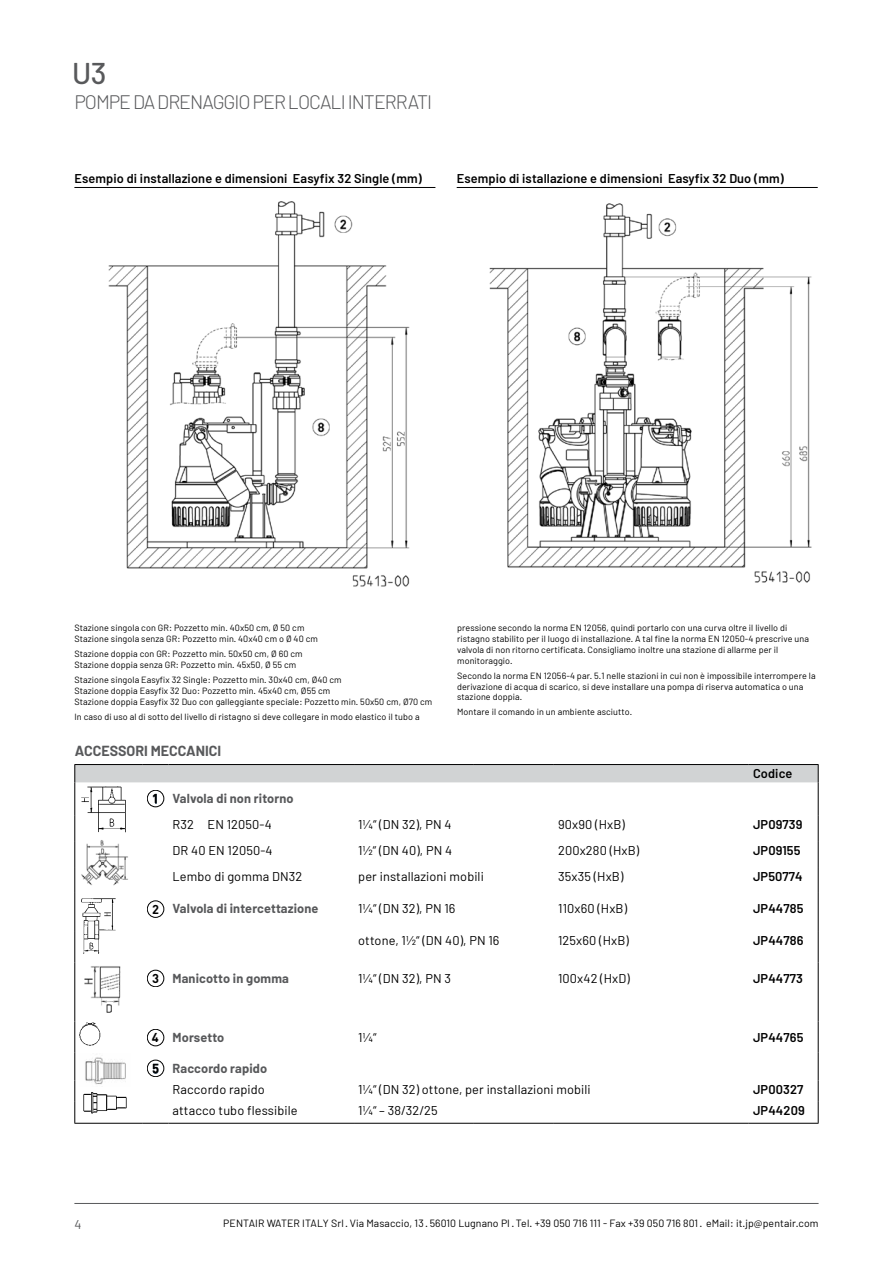
<style>
.page{position:relative;width:893px;height:1263px;background:#fff}
.page>*{position:absolute;margin:0;border:0;box-sizing:border-box;transform-origin:0 0}
.t1{font:500 30px "Barlow";color:#58595b}
.t2{font:300 19.5px "Barlow";letter-spacing:-.05em;color:#58595b}
.t3{font:700 14.25px "Barlow";color:#58595b}
.t4{font:12.75px "Barlow";letter-spacing:.01em;color:#000}
.t5{font:600 12.75px "Barlow";letter-spacing:.01em;color:#000}
.t6{font:700 12.75px/26px "Barlow";letter-spacing:.01em;color:#58595b;text-align:center}
.t7{font:12.75px "Barlow";color:#58595b}
.t8{font:10.5px "Barlow";letter-spacing:.01em;color:#000}
.t9{font:9px/10.8px "Barlow";letter-spacing:.01em;color:#000}
.s1{font-family:"DIN Pro";color:#000}
.s2{font-weight:400;color:#000}
</style>
<div class="page">
<hr style="left:74px;top:1203px;width:745px;height:1px;background:#58595b">
<hr style="left:818px;top:782px;width:1px;height:33px;background:#000">
<svg style="left:74px;top:764px;width:745px;height:18px;background:#ced0d1"></svg>
<hr style="left:168px;top:764px;width:186px;height:1px;background:#000">
<hr style="left:354px;top:764px;width:119px;height:1px;background:#000">
<hr style="left:473px;top:764px;width:81px;height:1px;background:#000">
<hr style="left:554px;top:764px;width:195px;height:1px;background:#000">
<hr style="left:749px;top:764px;width:70px;height:1px;background:#000">
<hr style="left:74px;top:782px;width:1px;height:33px;background:#000">
<svg style="left:74px;top:815px;width:1px;height:78px"></svg>
<svg style="left:818px;top:815px;width:1px;height:78px"></svg>
<hr style="left:818px;top:893px;width:1px;height:38px;background:#000">
<hr style="left:74px;top:893px;width:1px;height:38px;background:#000">
<hr style="left:74px;top:931px;width:1px;height:31px;background:#000">
<hr style="left:818px;top:931px;width:1px;height:31px;background:#000">
<hr style="left:74px;top:962px;width:1px;height:59px;background:#000">
<hr style="left:818px;top:962px;width:1px;height:59px;background:#000">
<hr style="left:74px;top:1021px;width:1px;height:31px;background:#000">
<hr style="left:818px;top:1021px;width:1px;height:31px;background:#000">
<svg style="left:74px;top:1052px;width:1px;height:71px"></svg>
<svg style="left:818px;top:1052px;width:1px;height:71px"></svg>
<hr style="left:74px;top:1123px;width:69px;height:1px;background:#000">
<svg style="left:143px;top:1123px;width:25px;height:1px"></svg>
<hr style="left:168px;top:1123px;width:186px;height:1px;background:#000">
<hr style="left:354px;top:1123px;width:119px;height:1px;background:#000">
<hr style="left:473px;top:1123px;width:81px;height:1px;background:#000">
<hr style="left:554px;top:1123px;width:195px;height:1px;background:#000">
<hr style="left:749px;top:1123px;width:70px;height:1px;background:#000">
<img style="left:81px;top:786px;width:45px;height:47px">
<img style="left:81px;top:840px;width:47px;height:46px">
<div style="left:147px;top:790px;width:17px;height:17px;border:1px solid #000;border-radius:50%"></div>
<svg style="left:153px;top:794px;width:4px;height:10px"></svg>
<img style="left:81px;top:898px;width:35px;height:56px">
<div style="left:147px;top:901px;width:17px;height:17px;border:1px solid #000;border-radius:50%"></div>
<img style="left:84px;top:966px;width:37px;height:47px">
<div style="left:147px;top:970px;width:17px;height:17px;border:1px solid #000;border-radius:50%"></div>
<img style="left:79px;top:1023px;width:21px;height:22px">
<div style="left:147px;top:1029px;width:17px;height:17px;border:1px solid #000;border-radius:50%"></div>
<img style="left:85px;top:1057px;width:41px;height:28px">
<img style="left:83px;top:1092px;width:44px;height:22px">
<div style="left:147px;top:1060px;width:17px;height:17px;border:1px solid #000;border-radius:50%"></div>
<svg style="left:152px;top:1063px;width:7px;height:11px"></svg>
<hr style="left:74px;top:187px;width:361px;height:1px;background:#000">
<img style="left:108px;top:201px;width:302px;height:386px">
<hr style="left:457px;top:187px;width:361px;height:1px;background:#000">
<img style="left:489px;top:203px;width:323px;height:380px">
<h1 class="t1" style="left:72px;top:55px;width:36px">U3</h1>
<h2 class="t2" style="left:74px;top:90px;width:359px">POMPE DA DRENAGGIO PER LOCALI INTERRATI</h2>
<h3 class="t5" style="left:74px;top:170px;width:349px">Esempio di installazione e dimensioni Easyfix 32 Single (mm)</h3>
<h3 class="t5" style="left:457px;top:170px;width:329px">Esempio di istallazione e dimensioni Easyfix 32 Duo (mm)</h3>
<p class="t9" style="left:74px;top:622px;width:245px">Stazione singola con GR: Pozzetto min. 40x50 cm, Ø 50 cm<br>Stazione singola senza GR: Pozzetto min. 40x40 cm o Ø 40 cm</p>
<p class="t9" style="left:74px;top:648px;width:230px">Stazione doppia con GR: Pozzetto min. 50x50 cm, Ø 60 cm<br>Stazione doppia senza GR: Pozzetto min. 45x50, Ø 55 cm</p>
<p class="t9" style="left:74px;top:674px;width:359px">Stazione singola Easyfix 32 Single: Pozzetto min. 30x40 cm, Ø40 cm<br>Stazione doppia Easyfix 32 Duo: Pozzetto min. 45x40 cm, Ø55 cm<br>Stazione doppia Easyfix 32 Duo con galleggiante speciale: Pozzetto min. 50x50 cm, Ø70 cm</p>
<p class="t9" style="left:74px;top:711px;width:347px">In caso di uso al di sotto del livello di ristagno si deve collegare in modo elastico il tubo a</p>
<h3 class="t3" style="left:75px;top:742px;width:148px">ACCESSORI MECCANICI</h3>
<p class="t9" style="left:457px;top:622px;width:353px">pressione secondo la norma EN 12056, quindi portarlo con una curva oltre il livello di ristagno stabilito per il luogo di installazione. A tal fine la norma EN 12050-4 prescrive una valvola di non ritorno certificata. Consigliamo inoltre una stazione di allarme per il monitoraggio.</p>
<p class="t9" style="left:457px;top:670px;width:360px">Secondo la norma EN 12056-4 par. 5.1 nelle stazioni in cui non è impossibile interrompere la derivazione di acqua di scarico, si deve installare una pompa di riserva automatica o una stazione doppia.</p>
<p class="t9" style="left:457px;top:706px;width:177px">Montare il comando in un ambiente asciutto.</p>
<h3 class="t5" style="left:753px;top:766px;width:41px">Codice</h3>
<h3 class="t6" style="left:152px;top:785px;width:143px"><span class="s1">1</span> Valvola di non ritorno<br><span class="s2">R32 EN 12050-4</span></h3>
<h3 class="t4" style="left:358px;top:816px;width:95px">1¼“ (DN 32), PN 4</h3>
<h3 class="t4" style="left:558px;top:816px;width:68px">90x90 (HxB)</h3>
<h3 class="t5" style="left:753px;top:816px;width:51px">JP09739</h3>
<h3 class="t4" style="left:173px;top:842px;width:101px">DR 40 EN 12050-4</h3>
<h3 class="t4" style="left:358px;top:842px;width:95px">1½“ (DN 40), PN 4</h3>
<h3 class="t4" style="left:558px;top:842px;width:83px">200x280 (HxB)</h3>
<h3 class="t5" style="left:753px;top:842px;width:49px">JP09155</h3>
<h3 class="t4" style="left:173px;top:868px;width:131px">Lembo di gomma DN32</h3>
<h3 class="t4" style="left:358px;top:868px;width:127px">per installazioni mobili</h3>
<h3 class="t4" style="left:558px;top:868px;width:67px">35x35 (HxB)</h3>
<h3 class="t5" style="left:753px;top:868px;width:51px">JP50774</h3>
<h3 class="t6" style="left:152px;top:896px;width:168px"><span class="s1">2</span> Valvola di intercettazione</h3>
<h3 class="t4" style="left:358px;top:901px;width:99px">1¼“ (DN 32), PN 16</h3>
<h3 class="t4" style="left:558px;top:901px;width:70px">110x60 (HxB)</h3>
<h3 class="t5" style="left:753px;top:901px;width:52px">JP44785</h3>
<h3 class="t4" style="left:358px;top:932px;width:143px">ottone, 1½“ (DN 40), PN 16</h3>
<h3 class="t4" style="left:558px;top:932px;width:72px">125x60 (HxB)</h3>
<h3 class="t5" style="left:753px;top:932px;width:52px">JP44786</h3>
<h3 class="t6" style="left:152px;top:965px;width:138px"><span class="s1">3</span> Manicotto in gomma</h3>
<h3 class="t4" style="left:358px;top:970px;width:94px">1¼“ (DN 32), PN 3</h3>
<h3 class="t4" style="left:558px;top:970px;width:73px">100x42 (HxD)</h3>
<h3 class="t5" style="left:753px;top:970px;width:51px">JP44773</h3>
<h3 class="t6" style="left:152px;top:1024px;width:74px"><span class="s1">4</span> Morsetto</h3>
<h3 class="t4" style="left:358px;top:1029px;width:20px">1¼“</h3>
<h3 class="t5" style="left:753px;top:1029px;width:52px">JP44765</h3>
<h3 class="t6" style="left:152px;top:1057px;width:116px;line-height:21.5px;text-align:right"><span class="s1">5</span> Raccordo rapido<br><span class="s2">Raccordo rapido</span></h3>
<h3 class="t4" style="left:358px;top:1081px;width:234px">1¼“ (DN 32) ottone, per installazioni mobili</h3>
<h3 class="t5" style="left:753px;top:1081px;width:52px">JP00327</h3>
<h3 class="t7" style="left:74px;top:1216px;width:9px">4</h3>
<h3 class="t4" style="left:173px;top:1103px;width:126px">attacco tubo flessibile</h3>
<h3 class="t4" style="left:358px;top:1103px;width:81px">1¼“ – 38/32/25</h3>
<h3 class="t5" style="left:753px;top:1103px;width:53px">JP44209</h3>
<p class="t8" style="left:223px;top:1216px;width:597px">PENTAIR WATER ITALY Srl · Via Masaccio, 13 · 56010 Lugnano PI · Tel. +39 050 716 111 - Fax +39 050 716 801 · eMail: it.jp@pentair.com</p>
</div>
